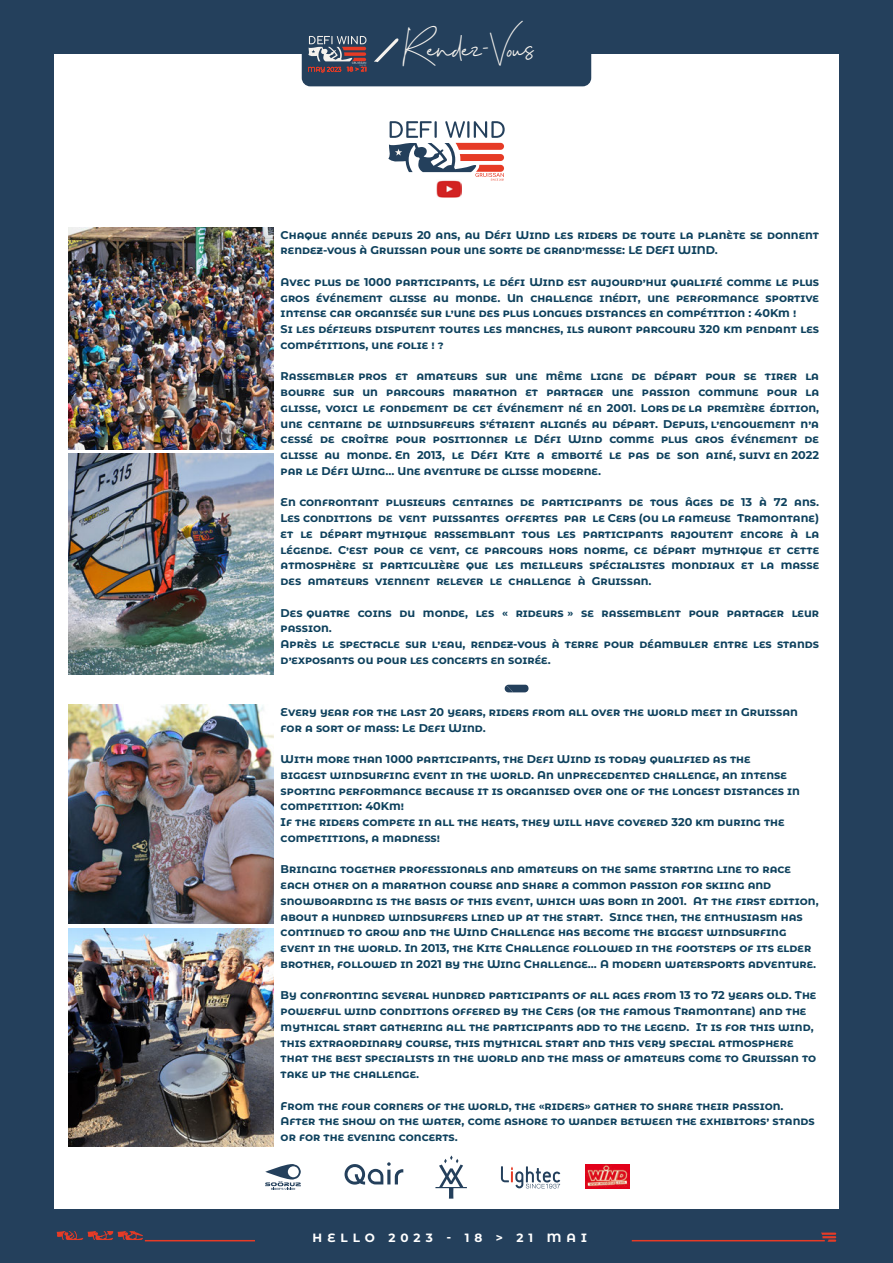
<style>
.page{position:relative;width:893px;height:1263px;background:#24405c}
.page>*{position:absolute;margin:0;border:0;box-sizing:border-box;transform-origin:0 0}
.t1{font:25.35px "Cervanttis";color:#f5f2ed}
.t2{font:700 12px "Montserrat Alternates";letter-spacing:.42em;color:#fff}
.t3{font:700 11.25px/15.8px "Montserrat Alternates";color:#0e415d}
</style>
<div class="page">
<div style="left:54px;top:54px;width:785px;height:1155px;background:#fff"></div>
<div style="left:302px;top:22px;width:289px;height:64px;background:#24405c;border-radius:9px"></div>
<svg style="left:388px;top:121px;width:117px;height:60px"></svg>
<svg style="left:505px;top:685px;width:23px;height:7px"></svg>
<svg style="left:345px;top:1162px;width:58px;height:22px"></svg>
<svg style="left:501px;top:1166px;width:59px;height:23px"></svg>
<svg style="left:435px;top:1155px;width:32px;height:43px"></svg>
<svg style="left:265px;top:1164px;width:36px;height:26px"></svg>
<svg style="left:374px;top:38px;width:25px;height:24px"></svg>
<svg style="left:308px;top:36px;width:59px;height:36px"></svg>
<div style="left:432px;top:175px;width:33px;height:27px;background:#fff"></div>
<img style="left:436px;top:180px;width:25px;height:18px">
<img style="left:68px;top:228px;width:206px;height:221px">
<img style="left:68px;top:454px;width:206px;height:221px">
<img style="left:68px;top:705px;width:206px;height:219px">
<img style="left:68px;top:928px;width:206px;height:219px">
<hr style="left:145px;top:1240px;width:110px;height:1px;background:#e63b26">
<hr style="left:632px;top:1240px;width:193px;height:1px;background:#e63b26">
<svg style="left:821px;top:1232px;width:15px;height:10px"></svg>
<svg style="left:57px;top:1231px;width:86px;height:9px"></svg>
<img style="left:586px;top:1165px;width:44px;height:24px">
<p class="t1" style="left:401px;top:34px;width:134px">Rendez-Vous</p>
<p class="t3" style="left:281px;top:226px;width:540px">Chaque année depuis 20 ans, au Défi Wind les riders de toute la planète se donnent rendez-vous à Gruissan pour une sorte de grand’messe: LE DEFI WIND.</p>
<p class="t3" style="left:281px;top:273px;width:540px;text-align:justify">Avec plus de 1000 participants, le défi Wind est aujourd’hui qualifié comme le plus gros événement glisse au monde. Un challenge inédit, une performance sportive intense car organisée sur l’une des plus longues distances en compétition : 40Km !</p>
<p class="t3" style="left:281px;top:321px;width:540px">Si les défieurs disputent toutes les manches, ils auront parcouru 320 km pendant les compétitions, une folie ! ?</p>
<p class="t3" style="left:281px;top:368px;width:540px;text-align:justify">Rassembler pros et amateurs sur une même ligne de départ pour se tirer la bourre sur un parcours marathon et partager une passion commune pour la glisse, voici le fondement de cet événement né en 2001. Lors de la première édition, une centaine de windsurfeurs s’étaient alignés au départ. Depuis, l’engouement n’a cessé de croître pour positionner le Défi Wind comme plus gros événement de glisse au monde. En 2013, le Défi Kite a emboité le pas de son ainé, suivi en 2022 par le Défi Wing... Une aventure de glisse moderne.</p>
<p class="t3" style="left:281px;top:494px;width:540px;text-align:justify">En confrontant plusieurs centaines de participants de tous âges de 13 à 72 ans.<br>Les conditions de vent puissantes offertes par le Cers (ou la fameuse Tramontane) et le départ mythique rassemblant tous les participants rajoutent encore à la légende. C’est pour ce vent, ce parcours hors norme, ce départ mythique et cette atmosphère si particulière que les meilleurs spécialistes mondiaux et la masse des amateurs viennent relever le challenge à Gruissan.</p>
<p class="t3" style="left:281px;top:604px;width:540px">Des quatre coins du monde, les « rideurs » se rassemblent pour partager leur passion.</p>
<p class="t3" style="left:281px;top:636px;width:540px">Après le spectacle sur l’eau, rendez-vous à terre pour déambuler entre les stands d’exposants ou pour les concerts en soirée.</p>
<p class="t3" style="left:281px;top:703px;width:519px">Every year for the last 20 years, riders from all over the world meet in Gruissan for a sort of mass: Le Defi Wind.</p>
<p class="t3" style="left:281px;top:751px;width:521px">With more than 1000 participants, the Defi Wind is today qualified as the<br>biggest windsurfing event in the world. An unprecedented challenge, an intense sporting performance because it is organised over one of the longest distances in competition: 40Km!<br>If the riders compete in all the heats, they will have covered 320 km during the competitions, a madness!</p>
<p class="t3" style="left:281px;top:861px;width:539px">Bringing together professionals and amateurs on the same starting line to race each other on a marathon course and share a common passion for skiing and snowboarding is the basis of this event, which was born in 2001. At the first edition, about a hundred windsurfers lined up at the start. Since then, the enthusiasm has continued to grow and the Wind Challenge has become the biggest windsurfing event in the world. In 2013, the Kite Challenge followed in the footsteps of its elder brother, followed in 2021 by the Wing Challenge... A modern watersports adventure.</p>
<p class="t3" style="left:281px;top:987px;width:537px">By confronting several hundred participants of all ages from 13 to 72 years old. The powerful wind conditions offered by the Cers (or the famous Tramontane) and the mythical start gathering all the participants add to the legend. It is for this wind, this extraordinary course, this mythical start and this very special atmosphere that the best specialists in the world and the mass of amateurs come to Gruissan to take up the challenge.</p>
<p class="t3" style="left:281px;top:1097px;width:535px">From the four corners of the world, the «riders» gather to share their passion.<br>After the show on the water, come ashore to wander between the exhibitors’ stands or for the evening concerts.</p>
<p class="t2" style="left:313px;top:1229px;width:276px">HELLO 2023 - 18 &gt; 21 MAI</p>
</div>
